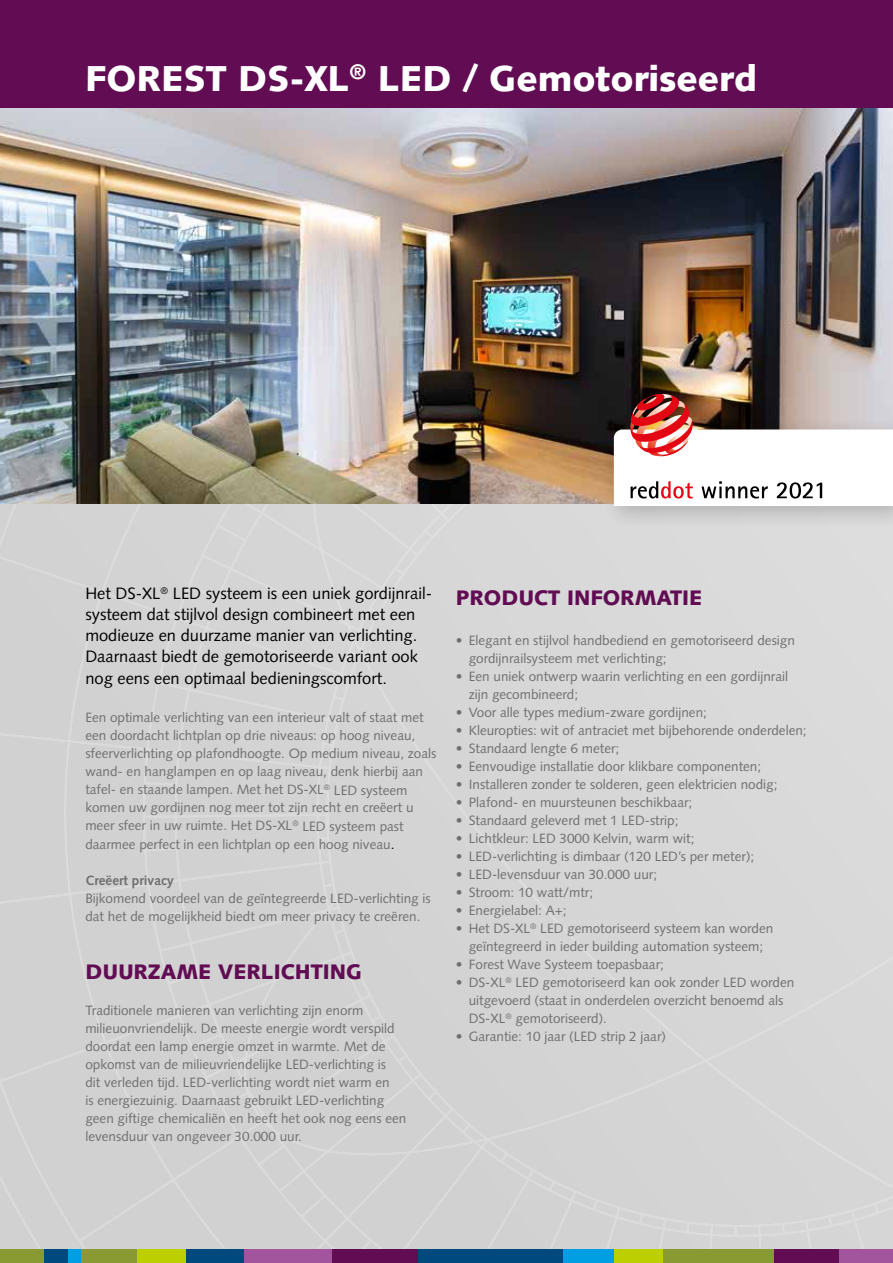
<style>
.page{position:relative;width:893px;height:1263px;background:#fff}
.page>*{position:absolute;margin:0;border:0;box-sizing:border-box;transform-origin:0 0}
.t1{font:900 36px "Syntax";color:#fff}
.t2{font:900 21px "Syntax";color:#610c53}
.t3{font:16.5px/21px "Syntax";color:#000}
.t4{font:13.5px/18px "Syntax";color:#706f6f}
.t5{font:700 13.5px "Syntax";color:#706f6f}
.s1{color:#000}
</style>
<div class="page">
<div style="left:0;top:504px;width:893px;height:746px;background:#d4d4d4"></div>
<div style="left:0;top:0;width:893px;height:108px;background:#610c53"></div>
<div style="left:243px;top:1250px;width:90px;height:13px;background:#a2559d"></div>
<div style="left:836px;top:1250px;width:57px;height:13px;background:#a2559d"></div>
<div style="left:0;top:1250px;width:44px;height:13px;background:#899a32"></div>
<div style="left:68px;top:1250px;width:13px;height:13px;background:#009fe3"></div>
<div style="left:562px;top:1250px;width:52px;height:13px;background:#009fe3"></div>
<div style="left:186px;top:1250px;width:58px;height:13px;background:#00497f"></div>
<div style="left:418px;top:1250px;width:144px;height:13px;background:#00497f"></div>
<div style="left:44px;top:1250px;width:24px;height:13px;background:#00497f"></div>
<div style="left:333px;top:1250px;width:85px;height:13px;background:#610c53"></div>
<div style="left:773px;top:1250px;width:66px;height:13px;background:#610c53"></div>
<div style="left:81px;top:1250px;width:56px;height:13px;background:#899a32"></div>
<div style="left:662px;top:1250px;width:112px;height:13px;background:#899a32"></div>
<div style="left:137px;top:1250px;width:49px;height:13px;background:#bccf00"></div>
<div style="left:614px;top:1250px;width:48px;height:13px;background:#bccf00"></div>
<img style="left:0;top:108px;width:893px;height:396px">
<div style="left:601px;top:417px;width:292px;height:114px;background:#000;opacity:.2"></div>
<svg style="left:614px;top:394px;width:279px;height:112px"></svg>
<h1 class="t1" style="left:85px;top:57px;width:674px">FOREST DS-XL<sup>®</sup> LED / Gemotoriseerd</h1>
<p class="t3" style="left:85px;top:583px;width:346px">Het DS-XL<sup>®</sup> LED systeem is een uniek gordijnrail&shy;systeem dat stijlvol design combineert met een modieuze en duurzame manier van verlichting.<br>Daarnaast biedt de gemotoriseerde variant ook nog eens een optimaal bedieningscomfort.</p>
<p class="t4" style="left:85px;top:709px;width:353px">Een optimale verlichting van een interieur valt of staat met een doordacht lichtplan op drie niveaus: op hoog niveau, sfeerverlichting op plafondhoogte. Op medium niveau, zoals wand- en hanglampen en op laag niveau, denk hierbij aan tafel- en staande lampen. Met het DS-XL<sup>®</sup> LED systeem komen uw gordijnen nog meer tot zijn recht en creëert u meer sfeer in uw ruimte. Het DS-XL<sup>®</sup> LED systeem past daarmee perfect in een lichtplan op een hoog niveau<span class="s1">.</span></p>
<p class="t5" style="left:85px;top:872px;width:90px">Creëert privacy</p>
<p class="t4" style="left:85px;top:889px;width:347px">Bijkomend voordeel van de geïntegreerde LED-verlichting is dat het de mogelijkheid biedt om meer privacy te creëren.</p>
<h2 class="t2" style="left:85px;top:959px;width:278px">DUURZAME VERLICHTING</h2>
<p class="t4" style="left:85px;top:1001px;width:323px">Traditionele manieren van verlichting zijn enorm milieuonvriendelijk. De meeste energie wordt verspild doordat een lamp energie omzet in warmte. Met de opkomst van de milieuvriendelijke LED-verlichting is<br>dit verleden tijd. LED-verlichting wordt niet warm en<br>is energiezuinig. Daarnaast gebruikt LED-verlichting geen giftige chemicaliën en heeft het ook nog eens een levensduur van ongeveer 30.000 uur.</p>
<h2 class="t2" style="left:456px;top:585px;width:248px">PRODUCT INFORMATIE</h2>
<p class="t4" style="left:469px;top:631px;width:328px;text-indent:-13px">• Elegant en stijlvol handbediend en gemotoriseerd design gordijnrailsysteem met verlichting;</p>
<p class="t4" style="left:469px;top:667px;width:321px;text-indent:-13px">• Een uniek ontwerp waarin verlichting en een gordijnrail zijn gecombineerd;</p>
<p class="t4" style="left:456px;top:703px;width:252px">• Voor alle types medium-zware gordijnen;</p>
<p class="t4" style="left:456px;top:721px;width:352px">• Kleuropties: wit of antraciet met bijbehorende onderdelen;</p>
<p class="t4" style="left:456px;top:739px;width:165px">• Standaard lengte 6 meter;</p>
<p class="t4" style="left:456px;top:757px;width:307px">• Eenvoudige installatie door klikbare componenten;</p>
<p class="t4" style="left:456px;top:775px;width:323px">• Installeren zonder te solderen, geen elektricien nodig;</p>
<p class="t4" style="left:456px;top:793px;width:238px">• Plafond- en muursteunen beschikbaar;</p>
<p class="t4" style="left:456px;top:811px;width:224px">• Standaard geleverd met 1 LED-strip;</p>
<p class="t4" style="left:456px;top:829px;width:240px">• Lichtkleur: LED 3000 Kelvin, warm wit;</p>
<p class="t4" style="left:456px;top:847px;width:300px">• LED-verlichting is dimbaar (120 LED’s per meter);</p>
<p class="t4" style="left:456px;top:865px;width:203px">• LED-levensduur van 30.000 uur;</p>
<p class="t4" style="left:456px;top:883px;width:139px">• Stroom: 10 watt/mtr;</p>
<p class="t4" style="left:456px;top:901px;width:112px">• Energielabel: A+;</p>
<p class="t4" style="left:456px;top:919px;width:319px;text-align:center">• Het DS-XL<sup>®</sup> LED gemotoriseerd systeem kan worden geïntegreerd in ieder building automation systeem;</p>
<p class="t4" style="left:456px;top:955px;width:209px">• Forest Wave Systeem toepasbaar;</p>
<p class="t4" style="left:469px;top:973px;width:327px;text-indent:-13px">• DS-XL<sup>®</sup> LED gemotoriseerd kan ook zonder LED worden uitgevoerd (staat in onderdelen overzicht benoemd als<br>DS-XL<sup>®</sup> gemotoriseerd).</p>
<p class="t4" style="left:456px;top:1027px;width:212px">• Garantie: 10 jaar (LED strip 2 jaar)</p>
</div>
